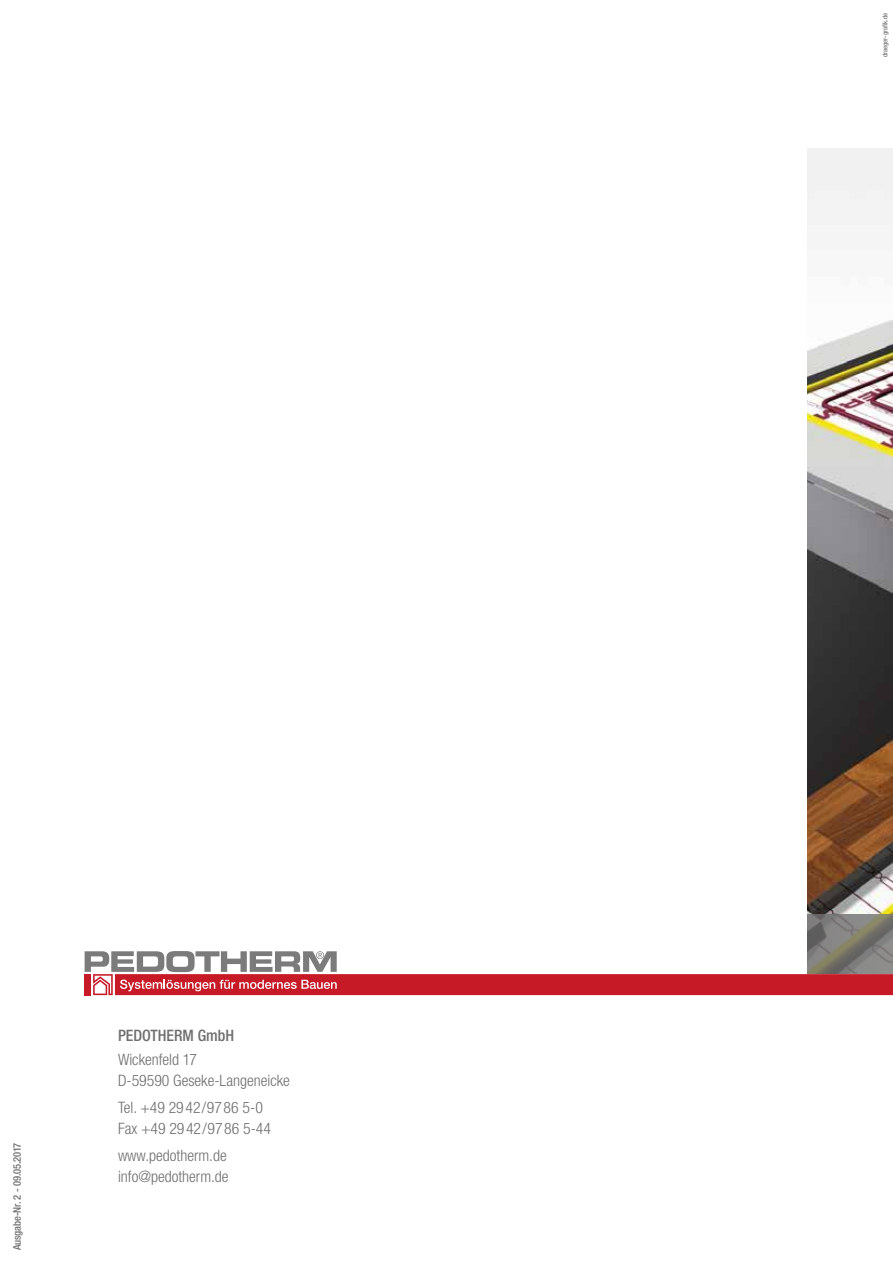
<style>
.page{position:relative;width:893px;height:1263px;background:#fff}
.page>*{position:absolute;margin:0;border:0;box-sizing:border-box;transform-origin:0 0}
.t1{font:300 condensed 15.75px/21px "Helvetica Neue";color:#706f6f}
.t2{font:500 condensed 15.75px "Helvetica Neue";color:#706f6f}
.t3{font:500 condensed 10.5px "Helvetica Neue";letter-spacing:-.01em;color:#706f6f}
.t4{font:500 condensed 6.75px "Helvetica Neue";letter-spacing:-.005em;color:#7c7b7b}
</style>
<div class="page">
<div style="left:115px;top:974px;width:778px;height:21px;background:#c61a27"></div>
<svg style="left:85px;top:951px;width:252px;height:44px"></svg>
<div style="left:85px;top:974px;width:6px;height:21px;background:#c61a27"></div>
<img style="left:808px;top:149px;width:85px;height:765px">
<svg style="left:808px;top:914px;width:85px;height:60px;background:#7d7b75"></svg>
<p class="t3" style="left:11px;top:1250px;width:109px;rotate:-90deg">Ausgabe-Nr. 2 - 09.05.2017</p>
<p class="t2" style="left:118px;top:1026px;width:118px">PEDOTHERM GmbH</p>
<p class="t1" style="left:118px;top:1048px;width:173px">Wickenfeld 17<br>D-59590 Geseke-Langeneicke</p>
<p class="t1" style="left:118px;top:1097px;width:155px">Tel. +49 2942/9786 5-0<br>Fax +49 2942/9786 5-44</p>
<p class="t1" style="left:118px;top:1145px;width:112px">www.pedotherm.de info@pedotherm.de</p>
<p class="t4" style="left:881px;top:57px;width:46px;rotate:-90deg">draeger-grafik.de</p>
</div>
